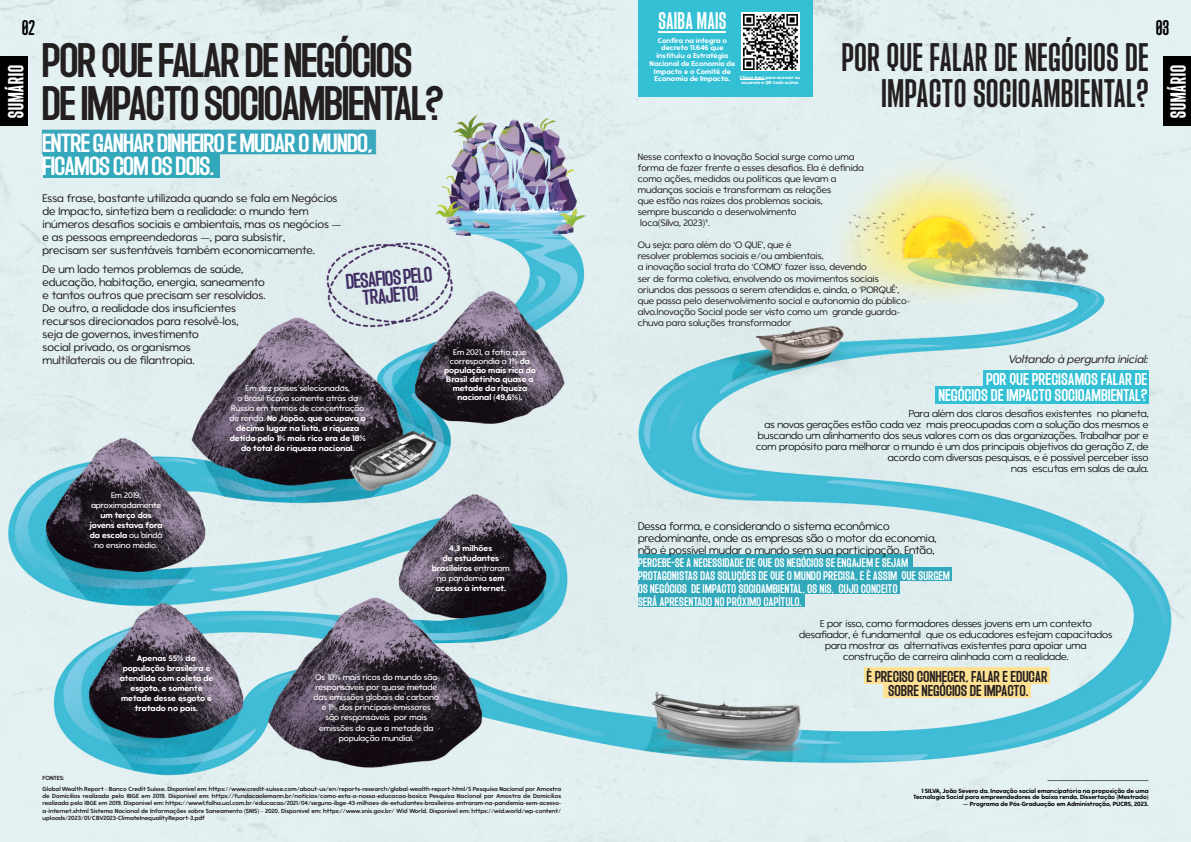
<style>
.page{position:relative;width:1191px;height:842px;background:#fff}
.page>*{position:absolute;margin:0;border:0;box-sizing:border-box;transform-origin:0 0}
.t1{font:900 expanded 42.5px/43.8px "Agharti";color:#231f20}
.t2{font:700 35px/36px "Agharti";letter-spacing:.04em;color:#231f20;text-align:right}
.t3{font:900 expanded 23.1px/23.8px "Agharti";color:#fff;scale:1.06 1}
.t4{font:700 21.2px "Agharti";letter-spacing:.04em;color:#fff}
.t5{font:900 19.2px "Agharti";letter-spacing:.05em;color:#fff}
.t6{font:900 expanded 18.8px/17.4px "Agharti";color:#402e63;text-align:center}
.t7{font:700 18.7px "Agharti";color:#000001}
.t8{font:900 expanded 15px/16px "Agharti";letter-spacing:.04em;color:#fff;text-align:right}
.t9{font:900 expanded 13.9px/13.9px "Agharti";letter-spacing:.04em;color:#231f20;text-align:center}
.t10{font:300 11px/13px "Katide";color:#231f20}
.t11{font:900 expanded 11px/13px "Agharti";letter-spacing:.045em;color:#fff}
.t12{font:200 11px/12.1px "Katide";color:#000001}
.t13{font:italic 300 11px "Katide";color:#231f20}
.t14{font:200 10px/11px "Katide";color:#000001;text-align:right}
.t15{font:300 9.2px/11.1px "Katide";color:#231f20}
.t16{font:8.1px/10.1px "Katide";color:#fff;text-align:center}
.t17{font:700 8px/10px "Katide";color:#fff;text-align:center}
.t18{font:8px/10px "Katide";color:#fff;text-align:center}
.t19{font:700 7px/7.7px "Katide";color:#fff;text-align:center}
.t20{font:700 6px/6.6px "Katide";color:#000001;text-align:right}
.t21{font:600 5.9px/7.3px "Katide";color:#231f20}
.t22{font:700 4.4px/5.5px "Katide";color:#fff;text-align:center}
.s1{font-weight:800}
.s2{font-family:"Arial";font-weight:400}
.s3{font-weight:400}
</style>
<div class="page">
<img style="left:0;top:0;width:1191px;height:842px">
<div style="left:43px;top:153px;width:176px;height:24px;background:#32a8bb"></div>
<div style="left:0;top:57px;width:28px;height:69px;background:#000001"></div>
<div style="left:1162px;top:57px;width:29px;height:69px;background:#000001"></div>
<div style="left:638px;top:555px;width:274px;height:13px;background:#32a8bb"></div>
<div style="left:638px;top:568px;width:313px;height:13px;background:#32a8bb"></div>
<div style="left:638px;top:581px;width:261px;height:13px;background:#32a8bb"></div>
<div style="left:638px;top:592px;width:166px;height:15px;background:#32a8bb"></div>
<div style="left:983px;top:370px;width:166px;height:17px;background:#33c0d5"></div>
<div style="left:935px;top:386px;width:214px;height:18px;background:#33c0d5"></div>
<div style="left:864px;top:667px;width:186px;height:17px;background:#ffe194"></div>
<div style="left:883px;top:681px;width:147px;height:17px;background:#ffe194"></div>
<div style="left:638px;top:0;width:174px;height:97px;background:#33c0d5"></div>
<svg style="left:741px;top:12px;width:59px;height:59px"></svg>
<hr style="left:659px;top:31px;width:67px;height:2px;background:#fff">
<svg style="left:740px;top:79px;width:24px;height:1px"></svg>
<img style="left:743px;top:14px;width:55px;height:55px">
<h3 class="t4" style="left:659px;top:10px;width:69px">SAIBA MAIS</h3>
<h3 class="t7" style="left:22px;top:18px;width:14px">02</h3>
<h3 class="t7" style="left:1156px;top:18px;width:15px">03</h3>
<h1 class="t1" style="left:43px;top:38px;width:402px">POR QUE FALAR DE NEGÓCIOS<br>DE IMPACTO SOCIOAMBIENTAL?</h1>
<h3 class="t3" style="left:43px;top:130px;width:313px">ENTRE GANHAR DINHEIRO E MUDAR O MUNDO,<br>FICAMOS COM OS DOIS.</h3>
<p class="t10" style="left:43px;top:192px;width:300px">Essa frase, bastante utilizada quando se fala em Negócios de Impacto, sintetiza bem a realidade: o mundo tem inúmeros desafios sociais e ambientais, mas os negócios — e as pessoas empreendedoras —, para subsistir,<br>precisam ser sustentáveis também economicamente.</p>
<p class="t10" style="left:43px;top:264px;width:224px">De um lado temos problemas de saúde, educação, habitação, energia, saneamento e tantos outros que precisam ser resolvidos.<br>De outro, a realidade dos insuficientes recursos direcionados para resolvê-los,<br>seja de governos, investimento<br>social privado, os organismos<br>multilaterais ou de filantropia.</p>
<h3 class="t6" style="left:345px;top:273px;width:88px;rotate:-5deg">DESAFIOS PELO<br>TRAJETO!</h3>
<h2 class="t2" style="left:842px;top:39px;width:308px">POR QUE FALAR DE NEGÓCIOS DE<br>IMPACTO SOCIOAMBIENTAL?</h2>
<p class="t19" style="left:649px;top:37px;width:87px">Confira na íntegra o decreto 11.646 que instituiu a Estratégia<br>Nacional de Economia de<br>Impacto e o Comitê de<br>Economia de Impacto.</p>
<h3 class="t5" style="left:6px;top:117px;width:54px;rotate:-90deg">SUMÁRIO</h3>
<h3 class="t5" style="left:1168px;top:117px;width:54px;rotate:-90deg">SUMÁRIO</h3>
<p class="t22" style="left:740px;top:75px;width:62px"><span class="s1">Clique Aqui</span> para acessar ou escaneie o QR Code acima.</p>
<p class="t15" style="left:638px;top:152px;width:228px">Nesse contexto a Inovação Social surge como uma forma de fazer frente a esses desafios. Ela é definida como ações, medidas ou políticas que levam a mudanças sociais e transformam as relações<br>que estão nas raízes dos problemas sociais,<br>sempre buscando o desenvolvimento<br>loca(Silva, 2023)<span class="s2">¹</span>.</p>
<p class="t15" style="left:638px;top:240px;width:274px">Ou seja: para além do ‘O QUE’, que é<br>resolver problemas sociais e/ou ambientais,<br>a inovação social trata do ‘COMO’ fazer isso, devendo<br>ser de forma coletiva, envolvendo os movimentos sociais oriundos das pessoas a serem atendidas e, ainda, o ‘PORQUÊ’, que passa pelo desenvolvimento social e autonomia do público&shy;alvo.Inovação Social pode ser visto como um grande guarda&shy;chuva para soluções transformador</p>
<h3 class="t17" style="left:444px;top:348px;width:93px;line-height:9px"><span class="s3">Em 2021, a fatia que correspondia a</span> 1% da população mais rica do<br>Brasil detinha quase a metade da riqueza nacional (49,6%).</h3>
<h3 class="t13" style="left:1008px;top:354px;width:142px">Voltando à pergunta inicial:</h3>
<h3 class="t8" style="left:938px;top:371px;width:210px">POR QUE PRECISAMOS FALAR DE<br>NEGÓCIOS DE IMPACTO SOCIOAMBIENTAL?</h3>
<h3 class="t17" style="left:229px;top:384px;width:138px"><span class="s3">Em dez países selecionados,<br>o Brasil ficava somente atrás da<br>Rússia em termos de concentração de renda.</span> No Japão, que ocupava o décimo lugar na lista, a riqueza detida pelo 1% mais rico era de 18% do total da riqueza nacional.</h3>
<p class="t14" style="left:756px;top:409px;width:394px">Para além dos claros desafios existentes no planeta,<br>as novas gerações estão cada vez mais preocupadas com a solução dos mesmos e buscando um alinhamento dos seus valores com os das organizações. Trabalhar por e com propósito para melhorar o mundo é um dos principais objetivos da geração Z, de acordo com diversas pesquisas, e é possível perceber isso<br>nas escutas em salas de aula.</p>
<h3 class="t18" style="left:91px;top:491px;width:72px">Em 2019, aproximadamente</h3>
<h3 class="t17" style="left:90px;top:511px;width:74px">um terço dos jovens estava fora da escola <span class="s3">ou ainda no ensino médio.</span></h3>
<h3 class="t17" style="left:120px;top:654px;width:95px">Apenas 55% da população brasileira é atendida com coleta de esgoto, e somente metade desse esgoto é tratado no país.</h3>
<h3 class="t17" style="left:432px;top:544px;width:80px">4,3 milhões<br>de estudantes brasileiros <span class="s3">entraram na pandemia</span> sem acesso à internet.</h3>
<h3 class="t16" style="left:313px;top:673px;width:127px">Os 10% mais ricos do mundo são responsáveis por quase metade das emissões globais de carbono e 1% dos principais emissores<br>são responsáveis por mais emissões do que a metade da população mundial.</h3>
<p class="t21" style="left:43px;top:773px;width:520px;line-height:10.5px">FONTES:<br>Global Wealth Report - Banco Credit Suisse. Disponível em: https://www.credit-suisse.com/about-us/en/reports-research/global-wealth-report-html/5 Pesquisa Nacional por Amostra</p>
<p class="t21" style="left:43px;top:793px;width:520px;text-align:justify">de Domicílios realizada pelo IBGE em 2019. Disponível em: https://fundacaolemann.br/noticias/como-esta-a-nossa-educacao-basica Pesquisa Nacional por Amostra de Domicílios realizada pelo IBGE em 2019. Disponível em: https://www1.folha.uol.com.br/educacao/2021/04/seguno-ibge-43-milhoes-de-estudantes-brasileiros-entraram-na-pandemia-sem-acesso&shy;a-internet.shtml Sistema Nacional de Informações sobre Saneamento (SNIS) - 2020. Disponível em: https://www.snis.gov.br/ Wid World. Disponível em: https://wid.world/wp-content/ uploads/2023/01/CBV2023-ClimateInequalityReport-3.pdf</p>
<h3 class="t12" style="left:638px;top:521px;width:300px">Dessa forma, e considerando o sistema econômico predominante, onde as empresas são o motor da economia, não é possível mudar o mundo sem sua participação. Então,</h3>
<h3 class="t11" style="left:638px;top:556px;width:313px">PERCEBE-SE A NECESSIDADE DE QUE OS NEGÓCIOS SE ENGAJEM E SEJAM PROTAGONISTAS DAS SOLUÇÕES DE QUE O MUNDO PRECISA, E É ASSIM QUE SURGEM OS NEGÓCIOS DE IMPACTO SOCIOAMBIENTAL, OS NIS, CUJO CONCEITO<br>SERÁ APRESENTADO NO PRÓXIMO CAPÍTULO.</h3>
<h3 class="t14" style="left:799px;top:619px;width:315px;text-align:center">E por isso, como formadores desses jovens em um contexto desafiador, é fundamental que os educadores estejam capacitados para mostrar as alternativas existentes para apoiar uma construção de carreira alinhada com a realidade.</h3>
<h3 class="t9" style="left:867px;top:670px;width:182px">É PRECISO CONHECER, FALAR E EDUCAR<br>SOBRE NEGÓCIOS DE IMPACTO.</h3>
<p class="t20" style="left:1047px;top:775px;width:102px">__________________________________________</p>
<p class="t20" style="left:913px;top:788px;width:237px">1 SILVA, João Severo da. Inovação social emancipatória na proposição de uma<br>Tecnologia Social para empreendedores de baixa renda. Dissertação (Mestrado)</p>
<p class="t20" style="left:963px;top:801px;width:187px">— Programa de Pós-Graduação em Administração, PUCRS, 2023.</p>
</div>
